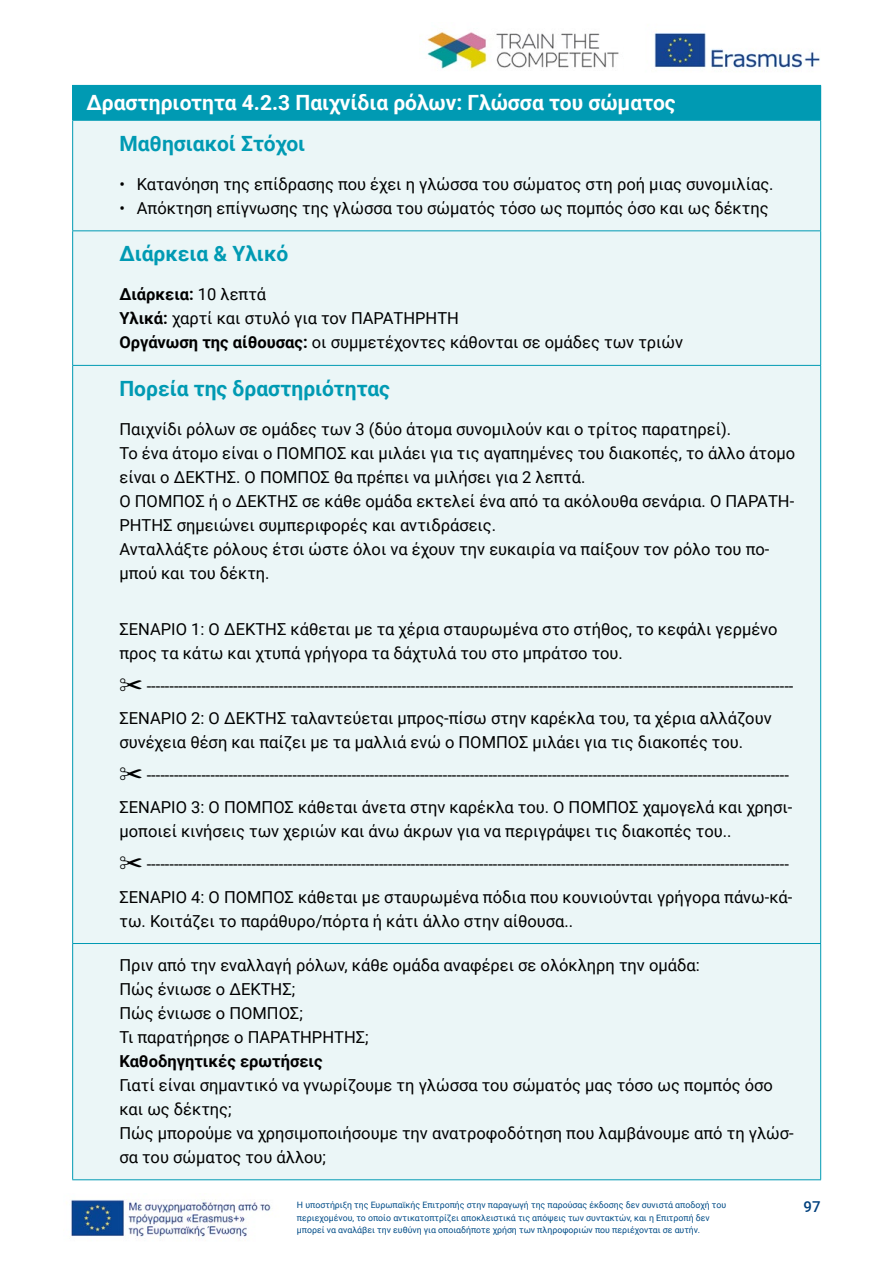
<style>
.page{position:relative;width:893px;height:1263px;background:#fff}
.page>*{position:absolute;margin:0;border:0;box-sizing:border-box;transform-origin:0 0}
.table-shl{font:700 21px "Roboto";color:#009ab3}
.table-hl{font:700 21px "Roboto";color:#fff}
.copy{font:16.5px/24px "Roboto";color:#000}
.copy-2{font:700 16.5px "Roboto";color:#000}
.t1{font:500 15px "Roboto";color:#00407d}
.t2{font:8.85px/12.8px "Roboto";color:#004c87}
.s1{font-weight:400}
.s2{font-weight:700}
</style>
<div class="page">
<img style="left:427px;top:32px;width:192px;height:37px">
<img style="left:634px;top:33px;width:187px;height:52px">
<img style="left:71px;top:1199px;width:200px;height:39px">
<div style="left:73px;top:85px;width:748px;height:35px;background:#009ab3"></div>
<div style="left:73px;top:121px;width:747px;height:1058px;background:#ebf6f7"></div>
<hr style="left:72px;top:85px;width:749px;height:1px;background:#009ab3">
<hr style="left:72px;top:86px;width:1px;height:34px;background:#009ab3">
<hr style="left:72px;top:120px;width:749px;height:1px;background:#009ab3">
<hr style="left:72px;top:121px;width:1px;height:109px;background:#009ab3">
<hr style="left:820px;top:121px;width:1px;height:109px;background:#009ab3">
<hr style="left:72px;top:230px;width:749px;height:1px;background:#009ab3">
<hr style="left:72px;top:231px;width:1px;height:134px;background:#009ab3">
<hr style="left:820px;top:231px;width:1px;height:134px;background:#009ab3">
<hr style="left:72px;top:365px;width:749px;height:1px;background:#009ab3">
<hr style="left:72px;top:366px;width:1px;height:577px;background:#009ab3">
<hr style="left:820px;top:366px;width:1px;height:577px;background:#009ab3">
<hr style="left:72px;top:943px;width:749px;height:1px;background:#009ab3">
<hr style="left:72px;top:944px;width:1px;height:235px;background:#009ab3">
<hr style="left:820px;top:944px;width:1px;height:235px;background:#009ab3">
<hr style="left:72px;top:1179px;width:749px;height:1px;background:#009ab3">
<svg style="left:120px;top:678px;width:22px;height:13px"></svg>
<svg style="left:120px;top:767px;width:22px;height:13px"></svg>
<svg style="left:120px;top:856px;width:22px;height:13px"></svg>
<p class="table-hl" style="left:87px;top:87px;width:591px">Δραστηριοτητα 4.2.3 Παιχνίδια ρόλων: Γλώσσα του σώματος</p>
<p class="table-shl" style="left:119px;top:129px;width:187px">Μαθησιακοί Στόχοι</p>
<p class="copy" style="left:119px;top:171px;width:656px">• Κατανόηση της επίδρασης που έχει η γλώσσα του σώματος στη ροή μιας συνομιλίας.</p>
<p class="copy" style="left:119px;top:195px;width:651px">• Απόκτηση επίγνωσης της γλώσσα του σώματός τόσο ως πομπός όσο και ως δέκτης</p>
<p class="table-shl" style="left:119px;top:239px;width:170px">Διάρκεια &amp; Υλικό</p>
<p class="copy-2" style="left:119px;top:283px;width:148px">Διάρκεια: <span class="s1">10 λεπτά</span></p>
<p class="copy" style="left:119px;top:306px;width:341px"><span class="s2">Υλικά:</span> χαρτί και στυλό για τον ΠΑΡΑΤΗΡΗΤΗ</p>
<p class="copy" style="left:119px;top:330px;width:565px"><span class="s2">Οργάνωση της αίθουσας:</span> οι συμμετέχοντες κάθονται σε ομάδες των τριών</p>
<p class="table-shl" style="left:119px;top:374px;width:272px">Πορεία της δραστηριότητας</p>
<p class="copy" style="left:119px;top:416px;width:613px">Παιχνίδι ρόλων σε ομάδες των 3 (δύο άτομα συνομιλούν και ο τρίτος παρατηρεί).</p>
<p class="copy" style="left:119px;top:440px;width:677px">Το ένα άτομο είναι ο ΠΟΜΠΟΣ και μιλάει για τις αγαπημένες του διακοπές, το άλλο άτομο είναι ο ΔΕΚΤΗΣ. Ο ΠΟΜΠΟΣ θα πρέπει να μιλήσει για 2 λεπτά.</p>
<p class="copy" style="left:119px;top:488px;width:676px">Ο ΠΟΜΠΟΣ ή ο ΔΕΚΤΗΣ σε κάθε ομάδα εκτελεί ένα από τα ακόλουθα σενάρια. Ο ΠΑΡΑΤΗ-<br>ΡΗΤΗΣ σημειώνει συμπεριφορές και αντιδράσεις.</p>
<p class="copy" style="left:119px;top:536px;width:651px">Ανταλλάξτε ρόλους έτσι ώστε όλοι να έχουν την ευκαιρία να παίξουν τον ρόλο του πο&shy;μπού και του δέκτη.</p>
<p class="copy" style="left:119px;top:617px;width:660px">ΣΕΝΑΡΙΟ 1: Ο ΔΕΚΤΗΣ κάθεται με τα χέρια σταυρωμένα στο στήθος, το κεφάλι γερμένο προς τα κάτω και χτυπά γρήγορα τα δάχτυλά του στο μπράτσο του.</p>
<p class="copy" style="left:147px;top:673px;width:648px">----------------------------------------------------------------------------------------------------------------------------------------------</p>
<p class="copy" style="left:119px;top:706px;width:654px">ΣΕΝΑΡΙΟ 2: Ο ΔΕΚΤΗΣ ταλαντεύεται μπρος-πίσω στην καρέκλα του, τα χέρια αλλάζουν συνέχεια θέση και παίζει με τα μαλλιά ενώ ο ΠΟΜΠΟΣ μιλάει για τις διακοπές του.</p>
<p class="copy" style="left:147px;top:762px;width:644px">---------------------------------------------------------------------------------------------------------------------------------------------</p>
<p class="copy" style="left:119px;top:795px;width:675px">ΣΕΝΑΡΙΟ 3: Ο ΠΟΜΠΟΣ κάθεται άνετα στην καρέκλα του. Ο ΠΟΜΠΟΣ χαμογελά και χρησι&shy;μοποιεί κινήσεις των χεριών και άνω άκρων για να περιγράψει τις διακοπές του..</p>
<p class="copy" style="left:147px;top:851px;width:644px">---------------------------------------------------------------------------------------------------------------------------------------------</p>
<p class="copy" style="left:119px;top:884px;width:675px">ΣΕΝΑΡΙΟ 4: Ο ΠΟΜΠΟΣ κάθεται με σταυρωμένα πόδια που κουνιούνται γρήγορα πάνω-κά&shy;τω. Κοιτάζει το παράθυρο/πόρτα ή κάτι άλλο στην αίθουσα..</p>
<p class="copy" style="left:119px;top:952px;width:582px">Πριν από την εναλλαγή ρόλων, κάθε ομάδα αναφέρει σε ολόκληρη την ομάδα:</p>
<p class="copy" style="left:119px;top:976px;width:177px">Πώς ένιωσε ο ΔΕΚΤΗΣ;</p>
<p class="copy" style="left:119px;top:1000px;width:185px">Πώς ένιωσε ο ΠΟΜΠΟΣ;</p>
<p class="copy" style="left:119px;top:1024px;width:251px">Τι παρατήρησε ο ΠΑΡΑΤΗΡΗΤΗΣ;</p>
<p class="copy-2" style="left:119px;top:1049px;width:205px">Καθοδηγητικές ερωτήσεις</p>
<p class="copy" style="left:119px;top:1072px;width:655px">Γιατί είναι σημαντικό να γνωρίζουμε τη γλώσσα του σώματός μας τόσο ως πομπός όσο και ως δέκτης;</p>
<p class="copy" style="left:119px;top:1120px;width:676px">Πώς μπορούμε να χρησιμοποιήσουμε την ανατροφοδότηση που λαμβάνουμε από τη γλώσ&shy;σα του σώματος του άλλου;</p>
<p class="t2" style="left:297px;top:1198px;width:431px">Η υποστήριξη της Ευρωπαϊκής Επιτροπής στην παραγωγή της παρούσας έκδοσης δεν συνιστά αποδοχή του περιεχομένου, το οποίο αντικατοπτρίζει αποκλειστικά τις απόψεις των συντακτών, και η Επιτροπή δεν μπορεί να αναλάβει την ευθύνη για οποιαδήποτε χρήση των πληροφοριών που περιέχονται σε αυτήν.</p>
<p class="t1" style="left:804px;top:1196px;width:19px">97</p>
</div>
